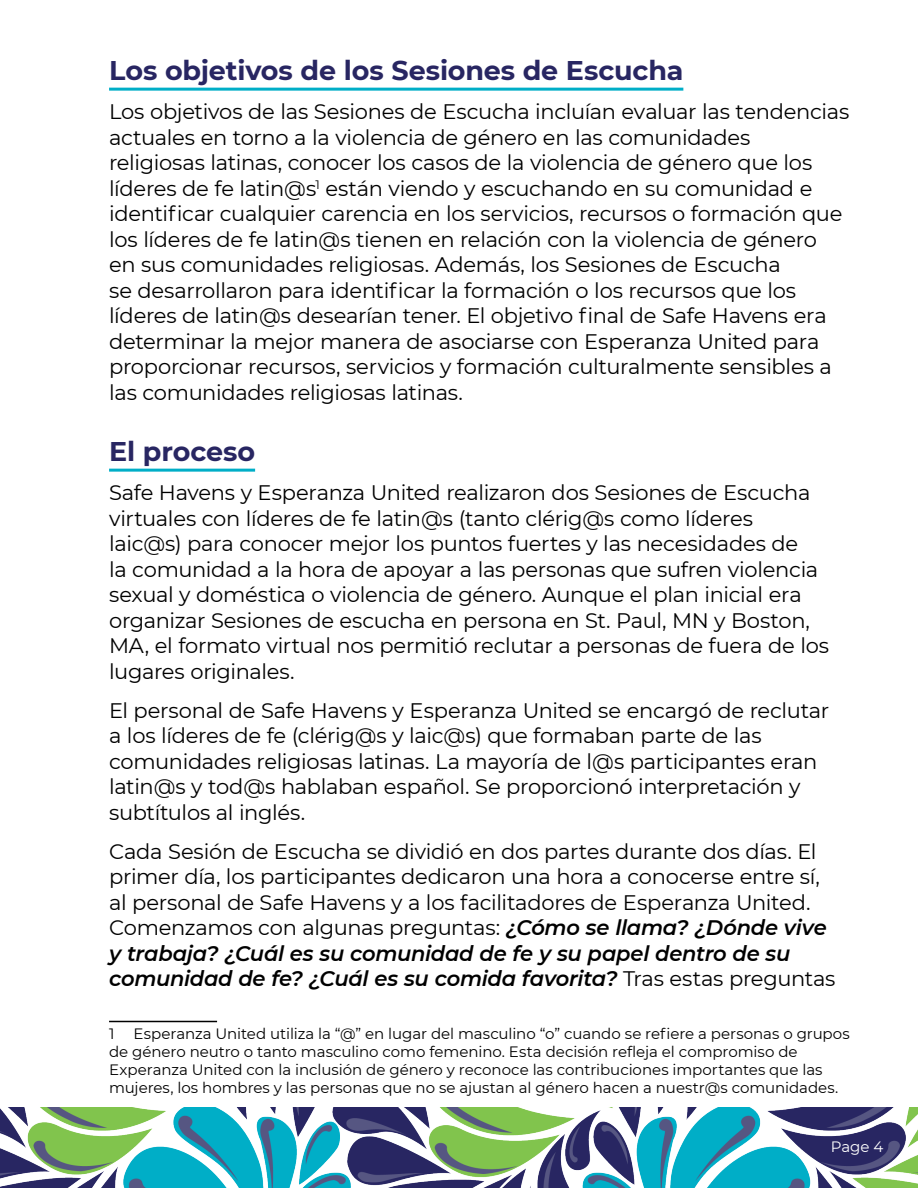
<style>
.page{position:relative;width:918px;height:1188px;background:#fff}
.page>*{position:absolute;margin:0;border:0;box-sizing:border-box;transform-origin:0 0}
.paragraph_header{font:700 27px "Montserrat";letter-spacing:-.005em;color:#282662}
.body_copy{font:21px/25.5px "Montserrat";letter-spacing:-.015em;color:#000}
.foot_note{font:15px/18px "Montserrat";letter-spacing:-.005em;color:#000}
.t1{font:15px "Montserrat";color:#fff}
.s1{font-weight:600;font-style:italic}
</style>
<div class="page">
<img style="left:0;top:1107px;width:918px;height:81px">
<hr style="left:109px;top:88px;width:574px;height:3px;background:#00aec7">
<hr style="left:109px;top:469px;width:146px;height:3px;background:#00aec7">
<hr style="left:109px;top:1021px;width:108px;height:1px;background:#000">
<p class="paragraph_header" style="left:109px;top:51px;width:576px">Los objetivos de los Sesiones de Escucha</p>
<p class="body_copy" style="left:109px;top:98px;width:742px">Los objetivos de las Sesiones de Escucha incluían evaluar las tendencias actuales en torno a la violencia de género en las comunidades religiosas latinas, conocer los casos de la violencia de género que los líderes de fe latin@s<sup>1</sup> están viendo y escuchando en su comunidad e identificar cualquier carencia en los servicios, recursos o formación que los líderes de fe latin@s tienen en relación con la violencia de género<br>en sus comunidades religiosas. Además, los Sesiones de Escucha<br>se desarrollaron para identificar la formación o los recursos que los líderes de latin@s desearían tener. El objetivo final de Safe Havens era determinar la mejor manera de asociarse con Esperanza United para proporcionar recursos, servicios y formación culturalmente sensibles a las comunidades religiosas latinas.</p>
<p class="paragraph_header" style="left:109px;top:432px;width:148px">El proceso</p>
<p class="body_copy" style="left:109px;top:479px;width:722px">Safe Havens y Esperanza United realizaron dos Sesiones de Escucha virtuales con líderes de fe latin@s (tanto clérig@s como líderes laic@s) para conocer mejor los puntos fuertes y las necesidades de<br>la comunidad a la hora de apoyar a las personas que sufren violencia sexual y doméstica o violencia de género. Aunque el plan inicial era organizar Sesiones de escucha en persona en St. Paul, MN y Boston, MA, el formato virtual nos permitió reclutar a personas de fuera de los lugares originales.</p>
<p class="body_copy" style="left:109px;top:697px;width:722px">El personal de Safe Havens y Esperanza United se encargó de reclutar a los líderes de fe (clérig@s y laic@s) que formaban parte de las comunidades religiosas latinas. La mayoría de l@s participantes eran latin@s y tod@s hablaban español. Se proporcionó interpretación y subtítulos al inglés.</p>
<p class="body_copy" style="left:109px;top:838px;width:728px">Cada Sesión de Escucha se dividió en dos partes durante dos días. El primer día, los participantes dedicaron una hora a conocerse entre sí, al personal de Safe Havens y a los facilitadores de Esperanza United.<br>Comenzamos con algunas preguntas: <span class="s1">¿Cómo se llama? ¿Dónde vive y trabaja? ¿Cuál es su comunidad de fe y su papel dentro de su comunidad de fe? ¿Cuál es su comida favorita?</span> Tras estas preguntas</p>
<p class="foot_note" style="left:109px;top:1025px;width:7px">1</p>
<p class="foot_note" style="left:109px;top:1025px;width:742px;text-indent:24px">Esperanza United utiliza la “@” en lugar del masculino “o” cuando se refiere a personas o grupos de género neutro o tanto masculino como femenino. Esta decisión refleja el compromiso de Experanza United con la inclusión de género y reconoce las contribuciones importantes que las mujeres, los hombres y las personas que no se ajustan al género hacen a nuestr@s comunidades.</p>
<p class="t1" style="left:831px;top:1136px;width:54px">Page 4</p>
</div>
